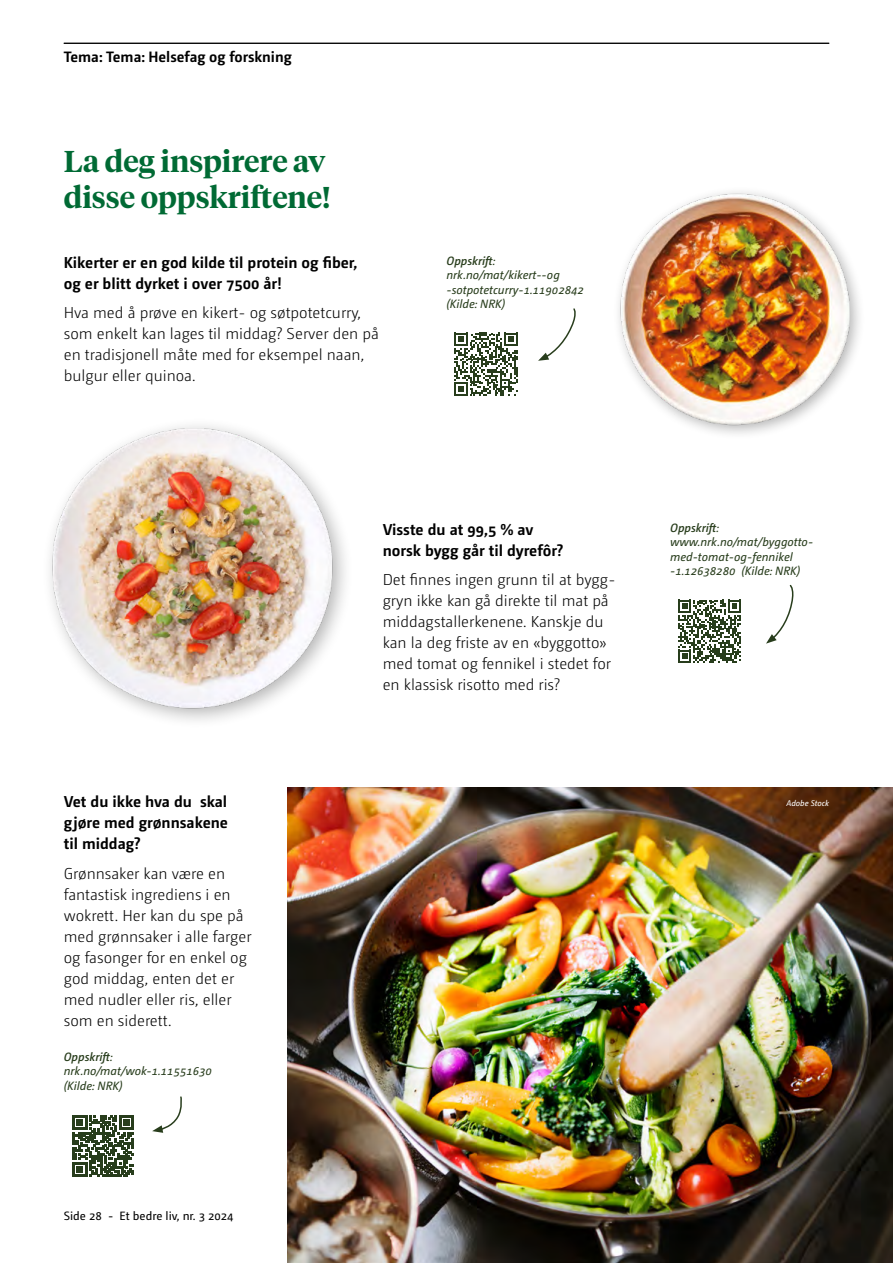
<style>
.page{position:relative;width:893px;height:1263px;background:#fff}
.page>*{position:absolute;margin:0;border:0;box-sizing:border-box;transform-origin:0 0}
.t1{font:600 30px/36px "Tiempos Headline";color:#006a34}
.t2{font:300 15.75px/21px "Camingo Dos Pro";color:#000}
.t3{font:700 15.75px/21px "Camingo Dos Pro";color:#000}
.t4{font:700 15px "Camingo Dos Pro";color:#000}
.t5{font:italic 12px/14.4px "Camingo Dos Pro";color:#283d1c}
.t6{font:12px "Camingo Dos Pro";color:#000}
.t7{font:italic 8.25px "Camingo Dos Pro";color:#fff}
.s1{font-weight:600}
</style>
<div class="page">
<svg style="left:72px;top:1115px;width:62px;height:62px"></svg>
<img style="left:287px;top:787px;width:606px;height:476px">
<svg style="left:152px;top:1096px;width:30px;height:37px"></svg>
<hr style="left:64px;top:43px;width:765px;height:1px;background:#000">
<svg style="left:678px;top:600px;width:63px;height:63px"></svg>
<svg style="left:766px;top:584px;width:28px;height:60px"></svg>
<img style="left:618px;top:191px;width:237px;height:240px">
<svg style="left:454px;top:333px;width:64px;height:63px"></svg>
<svg style="left:538px;top:308px;width:38px;height:53px"></svg>
<img style="left:49px;top:425px;width:297px;height:296px">
<p class="t4" style="left:64px;top:48px;width:230px">Tema: Tema: Helsefag og forskning</p>
<h1 class="t1" style="left:64px;top:142px;width:268px">La deg inspirere av disse oppskriftene!</h1>
<p class="t3" style="left:64px;top:251px;width:295px">Kikerter er en god kilde til protein og fiber, og er blitt dyrket i over 7500 år!</p>
<p class="t2" style="left:64px;top:302px;width:317px">Hva med å prøve en kikert- og søtpotetcurry, som enkelt kan lages til middag? Server den på en tradisjonell måte med for eksempel naan, bulgur eller quinoa.</p>
<p class="t5" style="left:446px;top:253px;width:139px"><span class="s1">Oppskrift</span>: nrk.no/mat/kikert--og -sotpotetcurry-1.11902842 (Kilde: NRK)</p>
<p class="t3" style="left:64px;top:791px;width:166px;text-align:justify">Vet du ikke hva du skal gjøre med grønnsakene til middag?</p>
<p class="t2" style="left:64px;top:862px;width:189px">Grønnsaker kan være en fantastisk ingrediens i en wokrett. Her kan du spe på med grønnsaker i alle farger og fasonger for en enkel og god middag, enten det er med nudler eller ris, eller som en siderett.</p>
<p class="t5" style="left:64px;top:1049px;width:150px"><span class="s1">Oppskrift</span>: nrk.no/mat/wok-1.11551630 (Kilde: NRK)</p>
<p class="t6" style="left:64px;top:1209px;width:171px">Side 28 - Et bedre liv, nr. 3 2024</p>
<p class="t3" style="left:383px;top:518px;width:182px">Visste du at 99,5 % av norsk bygg går til dyrefôr?</p>
<p class="t2" style="left:383px;top:569px;width:234px">Det finnes ingen grunn til at byg - gryn ikke kan gå direkte til mat på middagstallerkenene. Kanskje du kan la deg friste av en «byggotto» med tomat og fennikel i stedet for en klassisk risotto med ris?</p>
<p class="t5" style="left:670px;top:520px;width:145px"><span class="s1">Oppskrift</span>: www.nrk.no/mat/byggotto&shy;med-tomat-og-fennikel -1.12638280 (Kilde: NRK)</p>
<p class="t7" style="left:786px;top:799px;width:44px">Adobe Stock</p>
</div>
